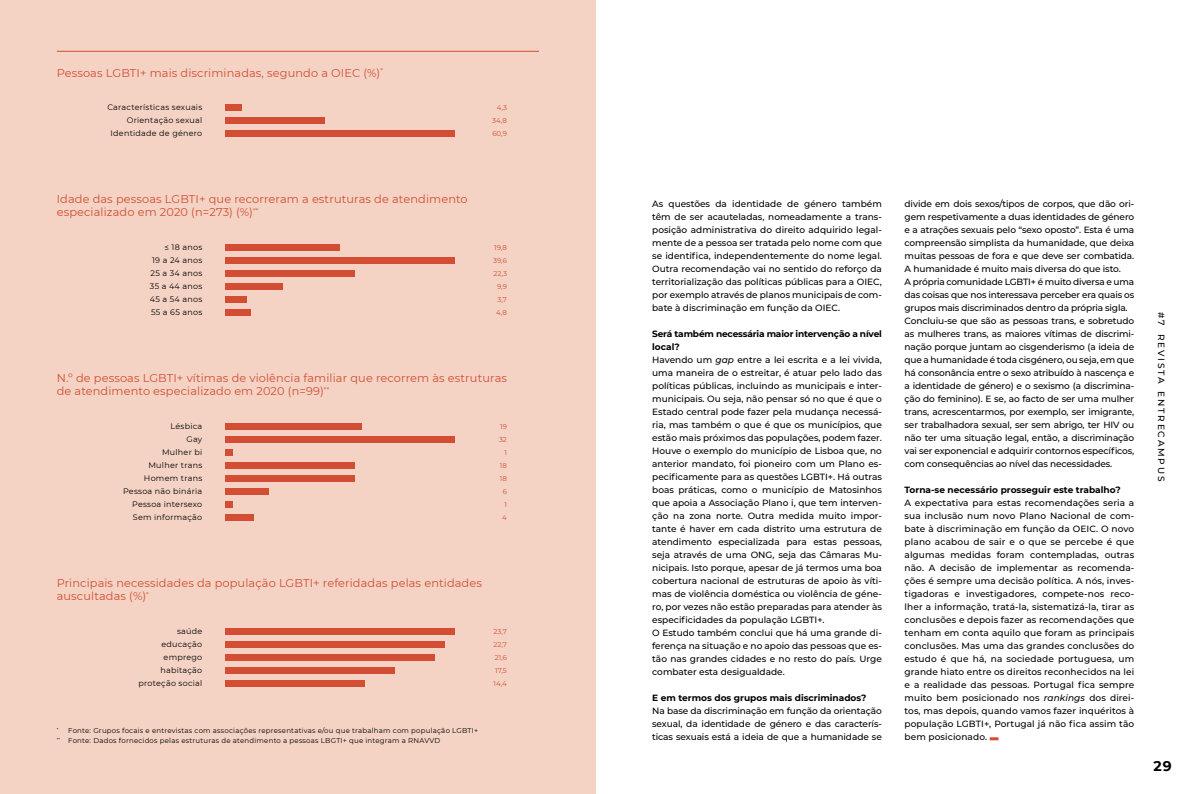
<style>
.page{position:relative;width:1191px;height:794px;background:#fff}
.page>*{position:absolute;margin:0;border:0;box-sizing:border-box;transform-origin:0 0}
.t1{font:700 14px "Montserrat";color:#000}
.t2{font:11.3px/13.3px "Montserrat";letter-spacing:.01em;color:#d24d34}
.t3{font:500 9px/13px "Montserrat";letter-spacing:-.01em;color:#000;text-align:justify}
.t4{font:700 9px "Montserrat";color:#000}
.t5{font:500 9px "Montserrat";letter-spacing:.2em;color:#000}
.t6{font:8px/13px "Montserrat";letter-spacing:.03em;color:#000;text-align:right}
.t7{font:7px/10px "Montserrat";letter-spacing:.03em;color:#000}
.t8{font:7px/13px "Montserrat";color:#d24d34;text-align:justify}
.s1{font-weight:700}
.s2{font-style:italic}
</style>
<div class="page">
<div style="left:0;top:0;width:595px;height:794px;background:#f4d3c4"></div>
<div style="left:225px;top:105px;width:16px;height:6px;background:#d24d34"></div>
<div style="left:225px;top:118px;width:100px;height:6px;background:#d24d34"></div>
<div style="left:225px;top:131px;width:229px;height:6px;background:#d24d34"></div>
<div style="left:225px;top:245px;width:115px;height:6px;background:#d24d34"></div>
<div style="left:225px;top:258px;width:229px;height:6px;background:#d24d34"></div>
<div style="left:225px;top:271px;width:129px;height:6px;background:#d24d34"></div>
<div style="left:225px;top:284px;width:57px;height:6px;background:#d24d34"></div>
<div style="left:225px;top:297px;width:22px;height:6px;background:#d24d34"></div>
<div style="left:225px;top:310px;width:25px;height:6px;background:#d24d34"></div>
<hr style="left:57px;top:51px;width:482px;height:1px;background:#d24d34">
<svg style="left:989px;top:737px;width:9px;height:3px"></svg>
<div style="left:225px;top:514px;width:29px;height:7px;background:#d24d34"></div>
<div style="left:225px;top:423px;width:136px;height:7px;background:#d24d34"></div>
<div style="left:225px;top:436px;width:229px;height:7px;background:#d24d34"></div>
<div style="left:225px;top:449px;width:7px;height:7px;background:#d24d34"></div>
<div style="left:225px;top:462px;width:129px;height:7px;background:#d24d34"></div>
<div style="left:225px;top:475px;width:129px;height:7px;background:#d24d34"></div>
<div style="left:225px;top:488px;width:43px;height:7px;background:#d24d34"></div>
<div style="left:225px;top:501px;width:7px;height:7px;background:#d24d34"></div>
<div style="left:225px;top:628px;width:229px;height:7px;background:#d24d34"></div>
<div style="left:225px;top:641px;width:220px;height:7px;background:#d24d34"></div>
<div style="left:225px;top:654px;width:209px;height:7px;background:#d24d34"></div>
<div style="left:225px;top:667px;width:169px;height:7px;background:#d24d34"></div>
<div style="left:225px;top:680px;width:139px;height:7px;background:#d24d34"></div>
<p class="t2" style="left:57px;top:65px;width:328px">Pessoas LGBTI+ mais discriminadas, segundo a OIEC (%)<sup>*</sup></p>
<p class="t6" style="left:107px;top:101px;width:96px">Características sexuais<br>Orientação sexual<br>Identidade de género</p>
<p class="t8" style="left:492px;top:101px;width:16px;text-indent:4px">4,3<br>34,8<br>60,9</p>
<p class="t2" style="left:57px;top:192px;width:412px">Idade das pessoas LGBTI+ que recorreram a estruturas de atendimento especializado em 2020 (n=273) (%)<sup>**</sup></p>
<p class="t6" style="left:150px;top:241px;width:54px;text-align:justify;text-indent:15px">≤ 18 anos 19 a 24 anos 25 a 34 anos 35 a 44 anos 45 a 54 anos 55 a 65 anos</p>
<p class="t8" style="left:493px;top:241px;width:15px;text-align:right">19,8<br>39,6<br>22,3<br>9,9<br>3,7<br>4,8</p>
<p class="t2" style="left:57px;top:371px;width:452px">N.º de pessoas LGBTI+ vítimas de violência familiar que recorrem às estruturas de atendimento especializado em 2020 (n=99)<sup>**</sup></p>
<p class="t6" style="left:123px;top:419px;width:81px">Lésbica<br>Gay<br>Mulher bi<br>Mulher trans<br>Homem trans<br>Pessoa não binária<br>Pessoa intersexo<br>Sem informação</p>
<p class="t8" style="left:499px;top:420px;width:9px;text-align:right">19<br>32<br>1<br>18<br>18<br>6<br>1<br>4</p>
<p class="t2" style="left:57px;top:576px;width:427px">Principais necessidades da população LGBTI+ referidadas pelas entidades auscultadas (%)<sup>*</sup></p>
<p class="t6" style="left:139px;top:624px;width:65px">saúde educação emprego habitação proteção social</p>
<p class="t8" style="left:493px;top:625px;width:15px">23,7<br>22,7<br>21,6<br>17,5<br>14,4</p>
<p class="t7" style="left:57px;top:725px;width:423px"><sup>*</sup> Fonte: Grupos focais e entrevistas com associações representativas e/ou que trabalham com população LGBTI+ <sup>**</sup> Fonte: Dados fornecidos pelas estruturas de atendimento a pessoas LBGTI+ que integram a RNAVVD</p>
<p class="t3" style="left:652px;top:197px;width:231px">As questões da identidade de género também têm de ser acauteladas, nomeadamente a trans&shy;posição administrativa do direito adquirido legal&shy;mente de a pessoa ser tratada pelo nome com que se identifica, independentemente do nome legal.<br>Outra recomendação vai no sentido do reforço da territorialização das políticas públicas para a OI EC, por exemplo através de planos municipais de com&shy;bate à discriminação em função da OI EC.</p>
<p class="t3" style="left:652px;top:327px;width:231px;text-align:left"><span class="s1">Será também necessária maior intervenção a nível local?<br></span>Havendo um <span class="s2">gap</span> entre a lei escrita e a lei vivida, uma maneira de o estreitar, é atuar pelo lado das políticas públicas, incluindo as municipais e inter&shy;municipais. Ou seja, não pensar só no que é que o Estado central pode fazer pela mudança necessá&shy;ria, mas também o que é que os municípios, que estão mais próximos das populações, podem fazer.<br>Houve o exemplo do município de Lisboa que, no anterior mandato, foi pioneiro com um Plano es&shy;pecificamente para as questões LGBTI+. Há outras boas práticas, como o município de Matosinhos que apoia a Associação Plano i, que tem interven&shy;ção na zona norte. Outra medida muito impor&shy;tante é haver em cada distrito uma estrutura de atendimento especializada para estas pessoas, seja através de uma ON G, seja das Câmaras Mu&shy;nicipais. Isto porque, apesar de já termos uma boa cobertura nacional de estruturas de apoio às víti&shy;mas de violência doméstica ou violência de géne&shy;ro, por vezes não estão preparadas para atender às especificidades da população LGBTI+.<br>O Estudo também conclui que há uma grande di&shy;ferença na situação e no apoio das pessoas que es&shy;tão nas grandes cidades e no resto do país. Urge combater esta desigualdade.</p>
<p class="t4" style="left:652px;top:691px;width:216px">E em termos dos grupos mais discriminados?</p>
<p class="t3" style="left:652px;top:704px;width:231px">Na base da discriminação em função da orientação sexual, da identidade de género e das caracterís&shy;ticas sexuais está a ideia de que a humanidade se</p>
<p class="t3" style="left:904px;top:197px;width:231px;text-align:left">divide em dois sexos/tipos de corpos, que dão ori&shy;gem respetivamente a duas identidades de género e a atrações sexuais pelo “sexo oposto”. Esta é uma compreensão simplista da humanidade, que deixa muitas pessoas de fora e que deve ser combatida.<br>A humanidade é muito mais diversa do que isto.<br>A própria comunidade LGBTI + é muito diversa e uma das coisas que nos interessava perceber era quais os grupos mais discriminados dentro da própria sigla.<br>Concluiu-‑se que são as pessoas trans, e sobretudo as mulheres trans, as maiores vítimas de discrimi&shy;nação porque juntam ao cisgenderismo (a ideia de que a humanidade é toda cisgénero, ou seja, em que há consonância entre o sexo atribuído à nascença e a identidade de género) e o sexismo (a discrimina&shy;ção do feminino). E se, ao facto de ser uma mulher trans, acrescentarmos, por exemplo, ser imigrante, ser trabalhadora sexual, ser sem abrigo, ter HIV ou não ter uma situação legal, então, a discriminação vai ser exponencial e adquirir contornos específicos, com consequências ao nível das necessidades.</p>
<p class="t4" style="left:904px;top:483px;width:217px">Torna-‑se necessário prosseguir este trabalho?</p>
<p class="t3" style="left:904px;top:496px;width:231px">A expectativa para estas recomendações seria a sua inclusão num novo Plano Nacional de com&shy;bate à discriminação em função da OEIC. O novo plano acabou de sair e o que se percebe é que algumas medidas foram contempladas, outras não. A decisão de implementar as recomenda&shy;ções é sempre uma decisão política. A nós, inves&shy;tigadoras e investigadores, compete-‑ nos reco&shy;lher a informação, tratá-‑ la, sistematizá-‑ la, tirar as conclusões e depois fazer as recomendações que tenham em conta aquilo que foram as principais conclusões. Mas uma das grandes conclusões do estudo é que há, na sociedade portuguesa, um grande hiato entre os direitos reconhecidos na lei e a realidade das pessoas. Portugal fica sempre muito bem posicionado nos <span class="s2">rankings</span> dos direi&shy;tos, mas depois, quando vamos fazer inquéritos à população LGBTI+, Portugal já não fica assim tão bem posicionado.</p>
<p class="t5" style="left:1167px;top:312px;width:170px;rotate:90deg">#7 REVISTA ENTRECAMPUS</p>
<h1 class="t1" style="left:1153px;top:755px;width:20px">29</h1>
</div>
